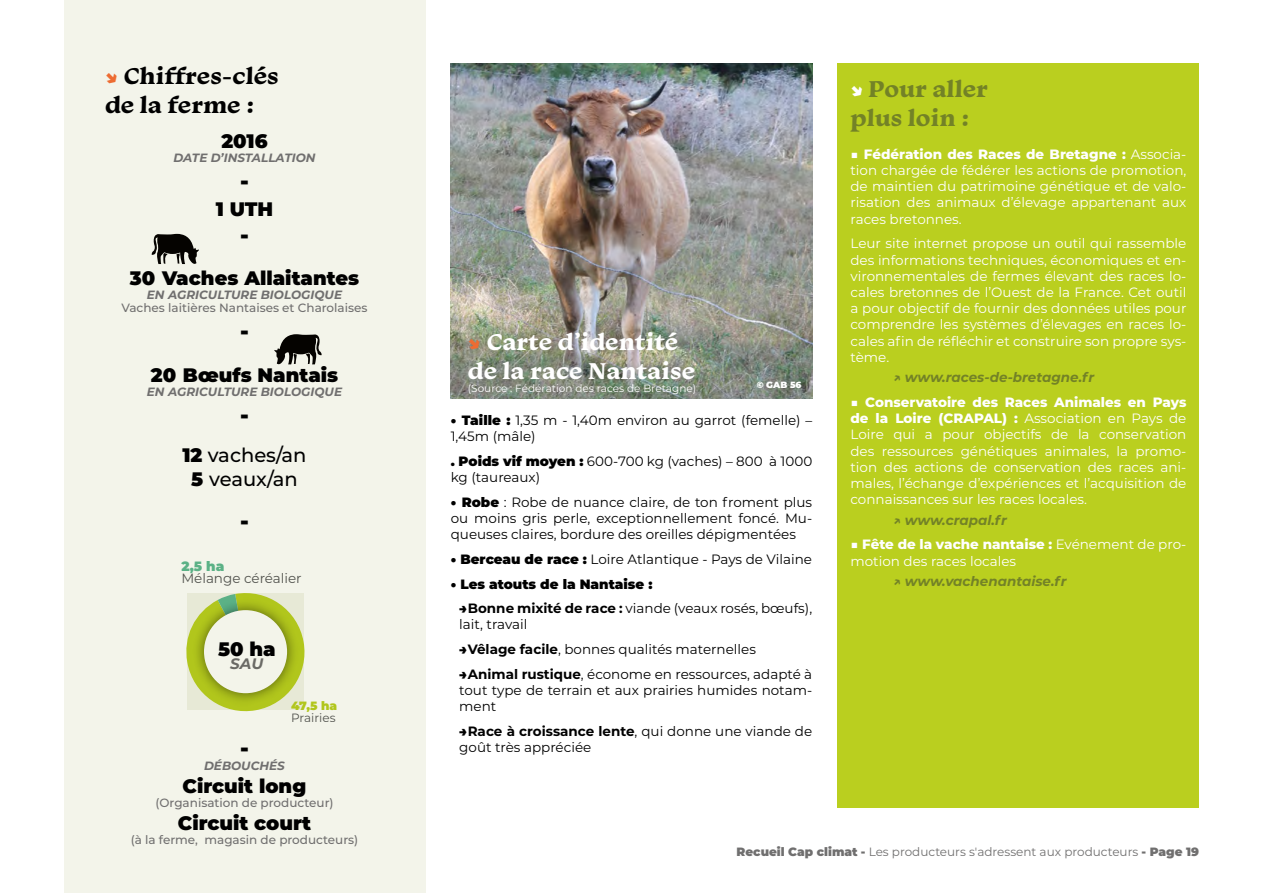
<style>
.page{position:relative;width:1263px;height:893px;background:#fff}
.page>*{position:absolute;margin:0;border:0;box-sizing:border-box;transform-origin:0 0}
.CORPS_DE_TEXTE{font:700 24px/28.8px "Monarcha";color:#fff}
.CORPS_DE_TEXTE-2{font:700 24px/28.8px "Monarcha";color:#000}
.CORPS_DE_TEXTE-3{font:700 24px/28.8px "Monarcha";color:#738227}
.CORPS_DE_TEXTE-4{font:900 22.5px "Montserrat";color:#000}
.CORPS_DE_TEXTE-5{font:900 19.5px "Montserrat";color:#000}
.CORPS_DE_TEXTE-6{font:500 19.5px "Montserrat";color:#000}
.t1{font:italic 700 15.15px "Montserrat";color:#706f6f}
.CORPS_DE_TEXTE-7{font:13.5px/16.2px "Montserrat";color:#fff;text-align:justify}
.CORPS_DE_TEXTE-8{font:13.5px/16.2px "Montserrat";color:#000}
.CORPS_DE_TEXTE-9{font:italic 700 13.5px "Montserrat";color:#738227}
.CORPS_DE_TEXTE-10{font:900 13.5px "Montserrat";color:#000}
.t2{font:13.5px "Montserrat";color:#575756}
.t3{font:900 13.5px "Montserrat";color:#60ba93}
.CORPS_DE_TEXTE-11{font:500 12px "Montserrat";color:#706f6f}
.CORPS_DE_TEXTE-12{font:italic 700 12px "Montserrat";color:#706f6f}
.t4{font:12px "Montserrat";color:#706f6f}
.t5{font:12px "Montserrat";color:#575756}
.t6{font:900 12px "Montserrat";color:#bacf1f}
.CORPS_DE_TEXTE-13{font:10.5px "Montserrat";color:#fff}
.CORPS_DE_TEXTE-14{font:900 9px "Montserrat";color:#fff}
.s1{font-family:"Montserrat";font-weight:900;font-size:21px;color:#ed6c32}
.s2{font-weight:900}
.s3{font-weight:700}
.s4{font-family:"Montserrat";font-weight:900;font-size:21px;color:#fff}
.s5{font-weight:800}
</style>
<div class="page">
<div style="left:64px;top:0;width:361px;height:893px;background:#f3f4ea"></div>
<svg style="left:186px;top:593px;width:119px;height:119px"></svg>
<img style="left:188px;top:594px;width:115px;height:116px">
<div style="left:204px;top:610px;width:83px;height:83px;background:#f3f4ea;border-radius:50%"></div>
<div style="left:838px;top:64px;width:361px;height:744px;background:#bacf1f"></div>
<svg style="left:151px;top:234px;width:48px;height:30px"></svg>
<svg style="left:274px;top:334px;width:48px;height:30px"></svg>
<img style="left:451px;top:64px;width:361px;height:335px">
<p class="CORPS_DE_TEXTE-2" style="left:105px;top:61px;width:175px"><span class="s1">↘</span> Chiffres-clés de la ferme :</p>
<p class="CORPS_DE_TEXTE-5" style="left:221px;top:127px;width:48px">2016</p>
<p class="CORPS_DE_TEXTE-12" style="left:173px;top:149px;width:144px">DATE D’INSTALLATION</p>
<p class="CORPS_DE_TEXTE-4" style="left:240px;top:164px;width:10px">-</p>
<p class="CORPS_DE_TEXTE-5" style="left:216px;top:194px;width:59px">1 UTH</p>
<p class="CORPS_DE_TEXTE-4" style="left:240px;top:218px;width:10px">-</p>
<p class="CORPS_DE_TEXTE-5" style="left:130px;top:264px;width:231px">30 Vaches Allaitantes</p>
<p class="CORPS_DE_TEXTE-12" style="left:147px;top:286px;width:197px">EN AGRICULTURE BIOLOGIQUE</p>
<p class="CORPS_DE_TEXTE-11" style="left:122px;top:300px;width:247px">Vaches laitières Nantaises et Charolaises</p>
<p class="CORPS_DE_TEXTE-4" style="left:240px;top:314px;width:10px">-</p>
<p class="CORPS_DE_TEXTE-5" style="left:151px;top:360px;width:189px">20 Bœufs Nantais</p>
<p class="CORPS_DE_TEXTE-12" style="left:147px;top:383px;width:197px">EN AGRICULTURE BIOLOGIQUE</p>
<p class="CORPS_DE_TEXTE-4" style="left:240px;top:398px;width:10px">-</p>
<p class="CORPS_DE_TEXTE-6" style="left:182px;top:442px;width:126px"><span class="s2">12</span> vaches/an</p>
<p class="CORPS_DE_TEXTE-6" style="left:191px;top:465px;width:108px"><span class="s2">5</span> veaux/an</p>
<p class="CORPS_DE_TEXTE-4" style="left:240px;top:504px;width:10px">-</p>
<p class="t3" style="left:181px;top:556px;width:44px">2,5 ha</p>
<p class="t2" style="left:181px;top:569px;width:122px">Mélange céréalier</p>
<h3 class="CORPS_DE_TEXTE-5" style="left:218px;top:634px;width:59px">50 ha</h3>
<p class="t1" style="left:230px;top:653px;width:34px">SAU</p>
<p class="t6" style="left:291px;top:696px;width:48px">47,5 ha</p>
<p class="t5" style="left:291px;top:709px;width:46px">Prairies</p>
<p class="CORPS_DE_TEXTE-4" style="left:240px;top:731px;width:10px">-</p>
<p class="CORPS_DE_TEXTE-12" style="left:204px;top:757px;width:82px">DÉBOUCHÉS</p>
<p class="CORPS_DE_TEXTE-5" style="left:183px;top:772px;width:125px">Circuit long</p>
<p class="CORPS_DE_TEXTE-11" style="left:155px;top:794px;width:180px">(Organisation de producteur)</p>
<p class="CORPS_DE_TEXTE-5" style="left:178px;top:809px;width:135px">Circuit court</p>
<p class="CORPS_DE_TEXTE-11" style="left:131px;top:831px;width:229px">(à la ferme, magasin de producteurs)</p>
<p class="CORPS_DE_TEXTE" style="left:468px;top:327px;width:229px"><span class="s1">↘</span> Carte d’identité de la race Nantaise</p>
<p class="CORPS_DE_TEXTE-13" style="left:468px;top:381px;width:230px">(Source : Fédération des races de Bretagne)</p>
<p class="CORPS_DE_TEXTE-8" style="left:451px;top:412px;width:363px"><span class="s2">• Taille :</span> 1,35 m - 1,40m environ au garrot (femelle) –<br>1,45m (mâle)</p>
<p class="CORPS_DE_TEXTE-8" style="left:451px;top:452px;width:363px"><span class="s2">. Poids vif moyen :</span> 600-700 kg (vaches) – 800 à 1000 kg (taureaux)</p>
<p class="CORPS_DE_TEXTE-8" style="left:451px;top:493px;width:363px;text-align:justify"><span class="s2">• Robe</span> : Robe de nuance claire, de ton froment plus ou moins gris perle, exceptionnellement foncé. Mu&shy;queuses claires, bordure des oreilles dépigmentées</p>
<p class="CORPS_DE_TEXTE-8" style="left:451px;top:550px;width:363px"><span class="s2">• Berceau de race :</span> Loire Atlantique - Pays de Vilaine</p>
<p class="CORPS_DE_TEXTE-10" style="left:451px;top:574px;width:203px">• Les atouts de la Nantaise :</p>
<p class="CORPS_DE_TEXTE-8" style="left:459px;top:600px;width:354px"><span class="s2">→</span><span class="s3">Bonne mixité de race :</span> viande (veaux rosés, bœufs), lait, travail</p>
<p class="CORPS_DE_TEXTE-8" style="left:459px;top:641px;width:298px"><span class="s2">→</span><span class="s3">Vêlage facile</span>, bonnes qualités maternelles</p>
<p class="CORPS_DE_TEXTE-8" style="left:459px;top:665px;width:354px;text-align:justify"><span class="s2">→</span><span class="s3">Animal rustique</span>, économe en ressources, adapté à tout type de terrain et aux prairies humides notam&shy;ment</p>
<p class="CORPS_DE_TEXTE-8" style="left:459px;top:723px;width:354px"><span class="s2">→</span><span class="s3">Race à croissance lente</span>, qui donne une viande de goût très appréciée</p>
<p class="CORPS_DE_TEXTE-14" style="left:757px;top:378px;width:46px">© GAB 56</p>
<p class="CORPS_DE_TEXTE-3" style="left:850px;top:74px;width:139px"><span class="s4">↘</span> Pour aller plus loin :</p>
<p class="CORPS_DE_TEXTE-7" style="left:850px;top:146px;width:337px"><span class="s5">■ Fédération des Races de Bretagne :</span> Associa&shy;tion chargée de fédérer les actions de promotion, de maintien du patrimoine génétique et de valo&shy;risation des animaux d’élevage appartenant aux races bretonnes.</p>
<p class="CORPS_DE_TEXTE-7" style="left:850px;top:235px;width:337px">Leur site internet propose un outil qui rassemble des informations techniques, économiques et en&shy;vironnementales de fermes élevant des races lo&shy;cales bretonnes de l’Ouest de la France. Cet outil a pour objectif de fournir des données utiles pour comprendre les systèmes d’élevages en races lo&shy;cales afin de réfléchir et construire son propre sys&shy;tème.</p>
<p class="CORPS_DE_TEXTE-9" style="left:893px;top:368px;width:203px">↗ www.races-de-bretagne.fr</p>
<p class="CORPS_DE_TEXTE-7" style="left:850px;top:394px;width:337px"><span class="s5">■ Conservatoire des Races Animales en Pays de la Loire (CRAPAL) :</span> Association en Pays de Loire qui a pour objectifs de la conservation des ressources génétiques animales, la promo&shy;tion des actions de conservation des races ani&shy;males, l’échange d’expériences et l’acquisition de connaissances sur les races locales.</p>
<p class="CORPS_DE_TEXTE-9" style="left:893px;top:510px;width:115px">↗ www.crapal.fr</p>
<p class="CORPS_DE_TEXTE-7" style="left:850px;top:536px;width:337px"><span class="s5">■ Fête de la vache nantaise :</span> Evénement de pro&shy;motion des races locales</p>
<p class="CORPS_DE_TEXTE-9" style="left:893px;top:571px;width:175px">↗ www.vachenantaise.fr</p>
<p class="t4" style="left:736px;top:844px;width:464px"><span class="s2">Recueil Cap climat -</span> Les producteurs s'adressent aux producteurs <span class="s2">- Page 19</span></p>
</div>
